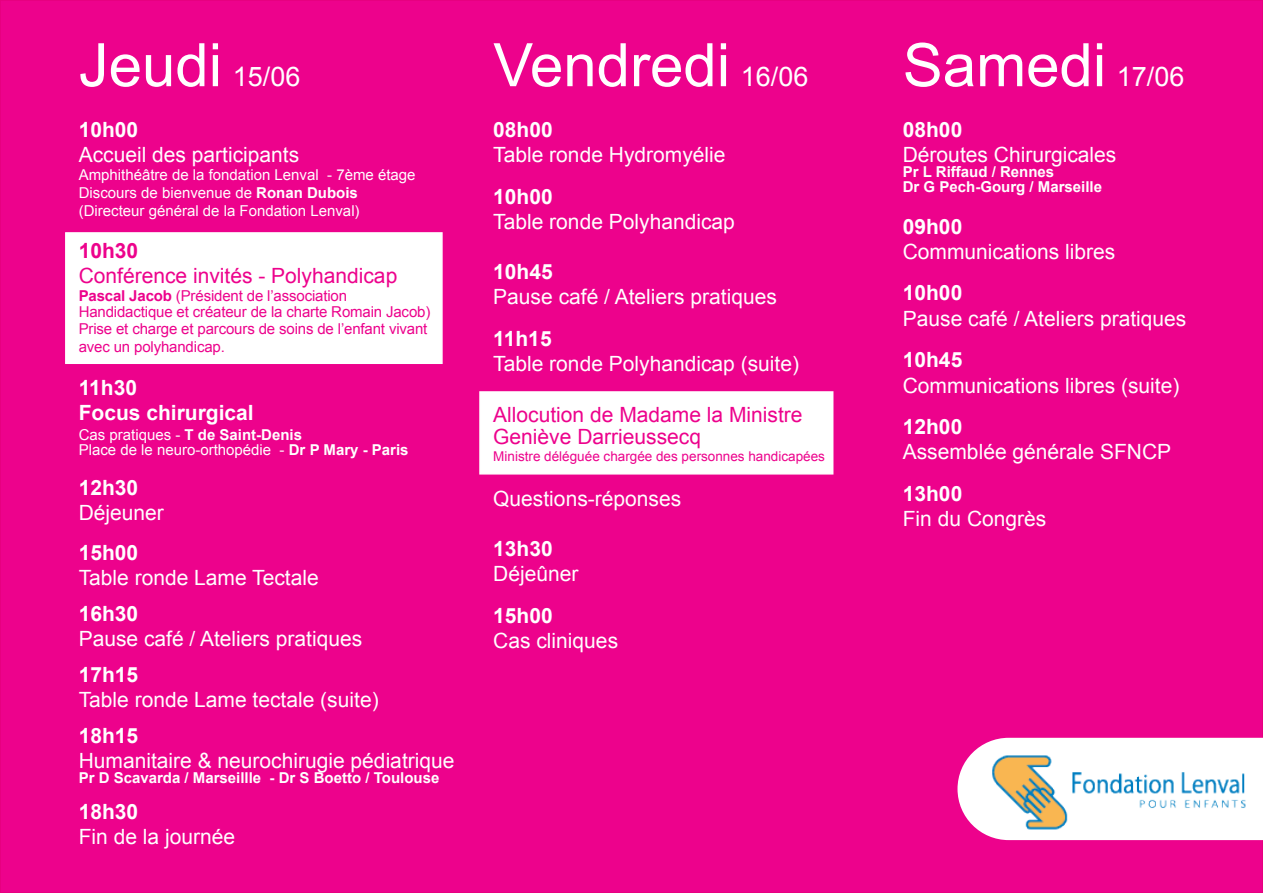
<style>
.page{position:relative;width:1263px;height:893px;background:#ed028c}
.page>*{position:absolute;margin:0;border:0;box-sizing:border-box;transform-origin:0 0}
.t1{font:60px "Arial";color:#fff}
.t2{font:27px "Arial";color:#fff}
.t3{font:21px/25.2px "Arial";color:#fff}
.t4{font:21px/25.2px "Arial";color:#ed028c}
.t5{font:700 21px "Arial";color:#fff}
.t6{font:15px/18px "Arial";color:#fff}
.t7{font:15px "Arial";letter-spacing:-.01em;color:#ed028c}
.t8{font:700 15px "Arial";color:#fff}
.t9{font:13.5px "Arial";color:#ed028c}
.s1{font-weight:700}
.s2{font-weight:400}
</style>
<div class="page">
<img style="left:957px;top:738px;width:306px;height:102px">
<div style="left:479px;top:391px;width:354px;height:84px;background:#fff;border:2px solid #fff"></div>
<div style="left:65px;top:232px;width:378px;height:132px;background:#fff;border:1px solid #fff"></div>
<p class="t1" style="left:79px;top:26px;width:145px">Jeudi</p>
<p class="t2" style="left:233px;top:59px;width:69px">15/06</p>
<p class="t3" style="left:79px;top:117px;width:222px"><span class="s1">10h00<br></span>Accueil des participants</p>
<p class="t6" style="left:79px;top:166px;width:338px">Amphithéâtre de la fondation Lenval - 7ème étage</p>
<p class="t6" style="left:79px;top:184px;width:282px">Discours de bienvenue de <span class="s1">Ronan Dubois </span>(Directeur général de la Fondation Lenval)</p>
<p class="t4" style="left:79px;top:238px;width:320px"><span class="s1">10h30<br></span>Conférence invités - Polyhandicap</p>
<p class="t7" style="left:79px;top:286px;width:270px"><span class="s1">Pascal Jacob</span> (Président de l’association</p>
<p class="t7" style="left:79px;top:302px;width:353px">Handidactique et créateur de la charte Romain Jacob)</p>
<p class="t7" style="left:79px;top:319px;width:350px">Prise et charge et parcours de soins de l’enfant vivant</p>
<p class="t7" style="left:79px;top:337px;width:148px">avec un polyhandicap.</p>
<p class="t5" style="left:79px;top:374px;width:60px">11h30</p>
<p class="t5" style="left:79px;top:399px;width:177px">Focus chirurgical</p>
<p class="t8" style="left:79px;top:424px;width:225px"><span class="s2">Cas pratiques -</span> T de Saint-Denis</p>
<p class="t6" style="left:79px;top:440px;width:331px">Place de le neuro-orthopédie - <span class="s1">Dr P Mary - Paris</span></p>
<p class="t3" style="left:79px;top:475px;width:87px"><span class="s1">12h30<br></span>Déjeuner</p>
<p class="t3" style="left:79px;top:540px;width:242px"><span class="s1">15h00<br></span>Table ronde Lame Tectale</p>
<p class="t3" style="left:79px;top:601px;width:285px"><span class="s1">16h30<br></span>Pause café / Ateliers pratiques</p>
<p class="t3" style="left:79px;top:662px;width:301px"><span class="s1">17h15<br></span>Table ronde Lame tectale (suite)</p>
<p class="t5" style="left:79px;top:722px;width:61px">18h15</p>
<p class="t3" style="left:79px;top:748px;width:377px">Humanitaire &amp; neurochirugie pédiatrique</p>
<p class="t8" style="left:79px;top:768px;width:362px">Pr D Scavarda / Marseillle - Dr S Boetto / Toulouse</p>
<p class="t3" style="left:79px;top:799px;width:158px"><span class="s1">18h30<br></span>Fin de la journée</p>
<p class="t1" style="left:493px;top:26px;width:238px">Vendredi</p>
<p class="t2" style="left:741px;top:59px;width:69px">16/06</p>
<p class="t5" style="left:493px;top:115px;width:61px">08h00</p>
<p class="t3" style="left:493px;top:142px;width:234px">Table ronde Hydromyélie</p>
<p class="t3" style="left:493px;top:184px;width:243px"><span class="s1">10h00<br></span>Table ronde Polyhandicap</p>
<p class="t5" style="left:493px;top:258px;width:61px">10h45</p>
<p class="t3" style="left:493px;top:285px;width:285px">Pause café / Ateliers pratiques</p>
<p class="t5" style="left:493px;top:325px;width:60px">11h15</p>
<p class="t3" style="left:493px;top:351px;width:307px">Table ronde Polyhandicap (suite)</p>
<p class="t4" style="left:493px;top:403px;width:311px;line-height:22.5px">Allocution de Madame la Ministre<br>Geniève Darrieussecq</p>
<p class="t9" style="left:493px;top:447px;width:333px">Ministre déléguée chargée des personnes handicapées</p>
<p class="t3" style="left:493px;top:486px;width:189px">Questions-réponses</p>
<p class="t3" style="left:493px;top:536px;width:87px"><span class="s1">13h30<br></span>Déjeûner</p>
<p class="t5" style="left:493px;top:602px;width:61px">15h00</p>
<p class="t3" style="left:493px;top:628px;width:126px">Cas cliniques</p>
<p class="t1" style="left:903px;top:26px;width:205px">Samedi</p>
<p class="t2" style="left:1117px;top:59px;width:69px">17/06</p>
<p class="t5" style="left:903px;top:115px;width:61px">08h00</p>
<p class="t3" style="left:903px;top:142px;width:215px">Déroutes Chirurgicales</p>
<p class="t8" style="left:903px;top:162px;width:153px">Pr L Riffaud / Rennes</p>
<p class="t8" style="left:903px;top:177px;width:201px">Dr G Pech-Gourg / Marseille</p>
<p class="t3" style="left:903px;top:214px;width:214px"><span class="s1">09h00<br></span>Communications libres</p>
<p class="t3" style="left:903px;top:281px;width:285px"><span class="s1">10h00<br></span>Pause café / Ateliers pratiques</p>
<p class="t3" style="left:903px;top:348px;width:278px"><span class="s1">10h45<br></span>Communications libres (suite)</p>
<p class="t3" style="left:903px;top:414px;width:270px"><span class="s1">12h00<br></span>Assemblée générale SFNCP</p>
<p class="t3" style="left:903px;top:481px;width:145px"><span class="s1">13h00<br></span>Fin du Congrès</p>
</div>
